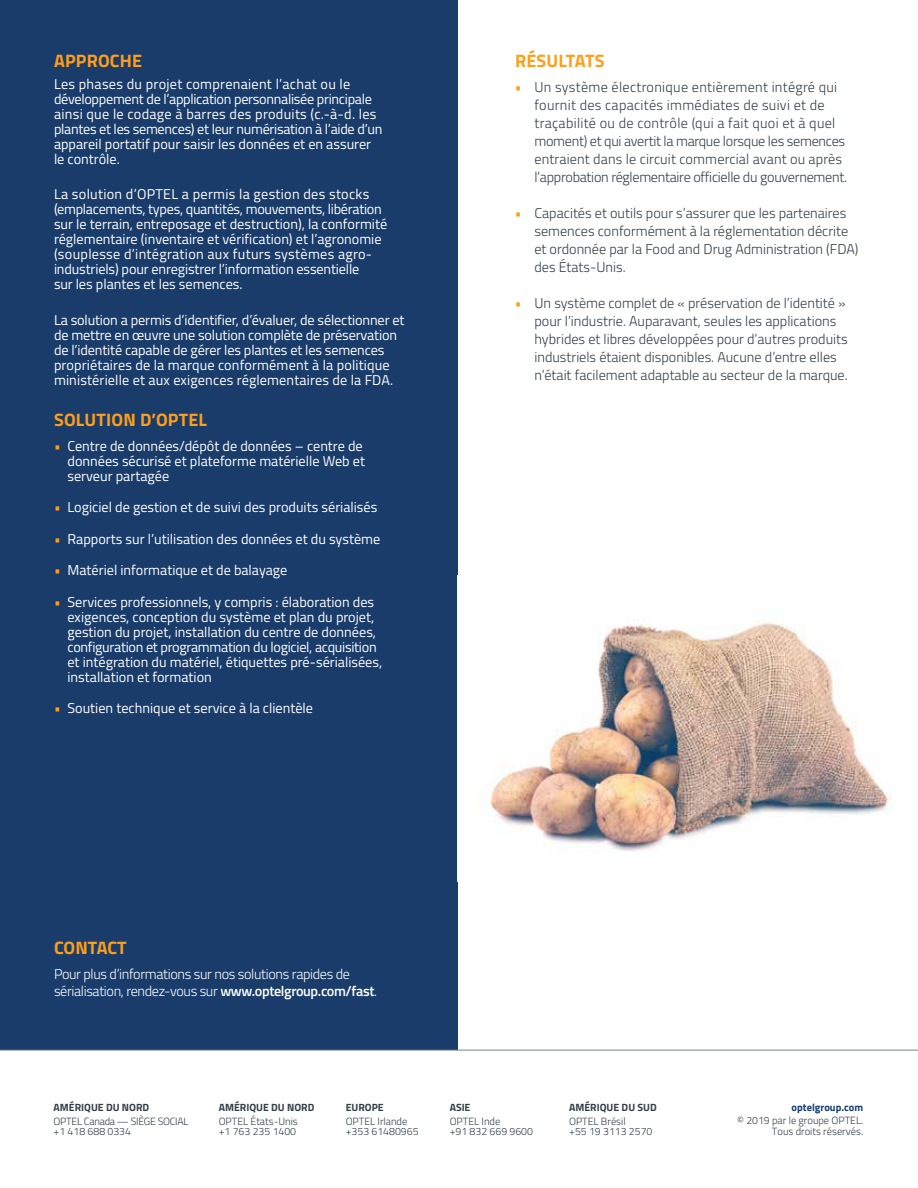
<style>
.page{position:relative;width:918px;height:1188px;background:#fff}
.page>*{position:absolute;margin:0;border:0;box-sizing:border-box;transform-origin:0 0}
.t1{font:700 18px "Titillium";letter-spacing:.01em;color:#ff9e18}
.t2{font:14.25px/15px "Titillium";color:#fff}
.t3{font:300 14.25px/18px "Titillium";color:#323e48}
.t4{font:300 14.25px/16.5px "Titillium";letter-spacing:-.025em;color:#fff}
.t5{font:300 10.5px/10.5px "Titillium";color:#323e48}
.t6{font:700 10.5px "Titillium";color:#323e48}
.t7{font:300 10.5px/10.5px "Titillium";letter-spacing:-.025em;color:#323e48}
.t8{font:700 10.5px "Titillium";color:#193c6b}
.s1{color:#ff9e18}
.s2{font-weight:600}
</style>
<div class="page">
<div style="left:0;top:0;width:457px;height:1050px;background:#193c6b"></div>
<hr style="left:0;top:1050px;width:918px;height:1px;background:#7b868c">
<img style="left:489px;top:610px;width:403px;height:242px">
<p class="t1" style="left:54px;top:47px;width:90px">APPROCHE</p>
<p class="t2" style="left:54px;top:76px;width:330px">Les phases du projet comprenaient l’achat ou le développement de l’application personnalisée principale ainsi que le codage à barres des produits (c.-à-d. les plantes et les semences) et leur numérisation à l’aide d’un appareil portatif pour saisir les données et en assurer le contrôle.</p>
<p class="t2" style="left:54px;top:186px;width:335px">La solution d’OPTEL a permis la gestion des stocks (emplacements, types, quantités, mouvements, libération sur le terrain, entreposage et destruction), la conformité réglementaire (inventaire et vérification) et l’agronomie (souplesse d’intégration aux futurs systèmes agro&shy;industriels) pour enregistrer l’information essentielle<br>sur les plantes et les semences.</p>
<p class="t2" style="left:54px;top:311px;width:352px">La solution a permis d’identifier, d’évaluer, de sélectionner et de mettre en œuvre une solution complète de préservation de l’identité capable de gérer les plantes et les semences propriétaires de la marque conformément à la politique ministérielle et aux exigences réglementaires de la FDA.</p>
<p class="t1" style="left:54px;top:406px;width:154px">SOLUTION D’OPTEL</p>
<p class="t2" style="left:67px;top:437px;width:299px;text-indent:-13px"><span class="s1">•</span> Centre de données/dépôt de données – centre de données sécurisé et plateforme matérielle Web et serveur partagée</p>
<p class="t2" style="left:54px;top:499px;width:325px"><span class="s1">•</span> Logiciel de gestion et de suivi des produits sérialisés</p>
<p class="t2" style="left:54px;top:530px;width:328px"><span class="s1">•</span> Rapports sur l’utilisation des données et du système</p>
<p class="t2" style="left:54px;top:562px;width:235px"><span class="s1">•</span> Matériel informatique et de balayage</p>
<p class="t2" style="left:67px;top:593px;width:316px;text-indent:-13px"><span class="s1">•</span> Services professionnels, y compris : élaboration des exigences, conception du système et plan du projet, gestion du projet, installation du centre de données, configuration et programmation du logiciel, acquisition et intégration du matériel, étiquettes pré-sérialisées, installation et formation</p>
<p class="t2" style="left:54px;top:700px;width:261px"><span class="s1">•</span> Soutien technique et service à la clientèle</p>
<p class="t1" style="left:515px;top:47px;width:91px">RÉSULTATS</p>
<p class="t3" style="left:534px;top:78px;width:314px;text-indent:-19px"><span class="s1">•</span> Un système électronique entièrement intégré qui fournit des capacités immédiates de suivi et de traçabilité ou de contrôle (qui a fait quoi et à quel moment) et qui avertit la marque lorsque les semences entraient dans le circuit commercial avant ou après l’approbation réglementaire officielle du gouvernement.</p>
<p class="t3" style="left:534px;top:204px;width:325px;text-indent:-19px"><span class="s1">•</span> Capacités et outils pour s’assurer que les partenaires semences conformément à la réglementation décrite et ordonnée par la Food and Drug Administration (FDA) des États-Unis.</p>
<p class="t3" style="left:534px;top:294px;width:315px;text-indent:-19px"><span class="s1">•</span> Un système complet de « préservation de l’identité » pour l’industrie. Auparavant, seules les applications hybrides et libres développées pour d’autres produits industriels étaient disponibles. Aucune d’entre elles n’était facilement adaptable au secteur de la marque.</p>
<p class="t1" style="left:54px;top:934px;width:74px">CONTACT</p>
<p class="t4" style="left:54px;top:965px;width:325px">Pour plus d’informations sur nos solutions rapides de sérialisation, rendez-vous sur <span class="s2">www.optelgroup.com/fast</span>.</p>
<p class="t6" style="left:54px;top:1100px;width:97px">AMÉRIQUE DU NORD</p>
<p class="t7" style="left:54px;top:1115px;width:136px">OPTEL Canada — SIÈGE SOCIAL +1 418 688 0334</p>
<p class="t6" style="left:219px;top:1100px;width:97px">AMÉRIQUE DU NORD</p>
<p class="t5" style="left:219px;top:1115px;width:81px">OPTEL États-Unis +1 763 235 1400</p>
<p class="t6" style="left:346px;top:1100px;width:40px">EUROPE</p>
<p class="t5" style="left:346px;top:1115px;width:74px">OPTEL Irlande +353 61480965</p>
<p class="t6" style="left:450px;top:1100px;width:22px">ASIE</p>
<p class="t5" style="left:450px;top:1115px;width:85px">OPTEL Inde<br>+91 832 669 9600</p>
<p class="t6" style="left:569px;top:1100px;width:89px">AMÉRIQUE DU SUD</p>
<p class="t5" style="left:569px;top:1115px;width:85px">OPTEL Brésil<br>+55 19 3113 2570</p>
<p class="t8" style="left:792px;top:1100px;width:73px">optelgroup.com</p>
<p class="t5" style="left:737px;top:1115px;width:127px;text-align:right">© 2019 par le groupe OPTEL.<br>Tous droits réservés.</p>
</div>
